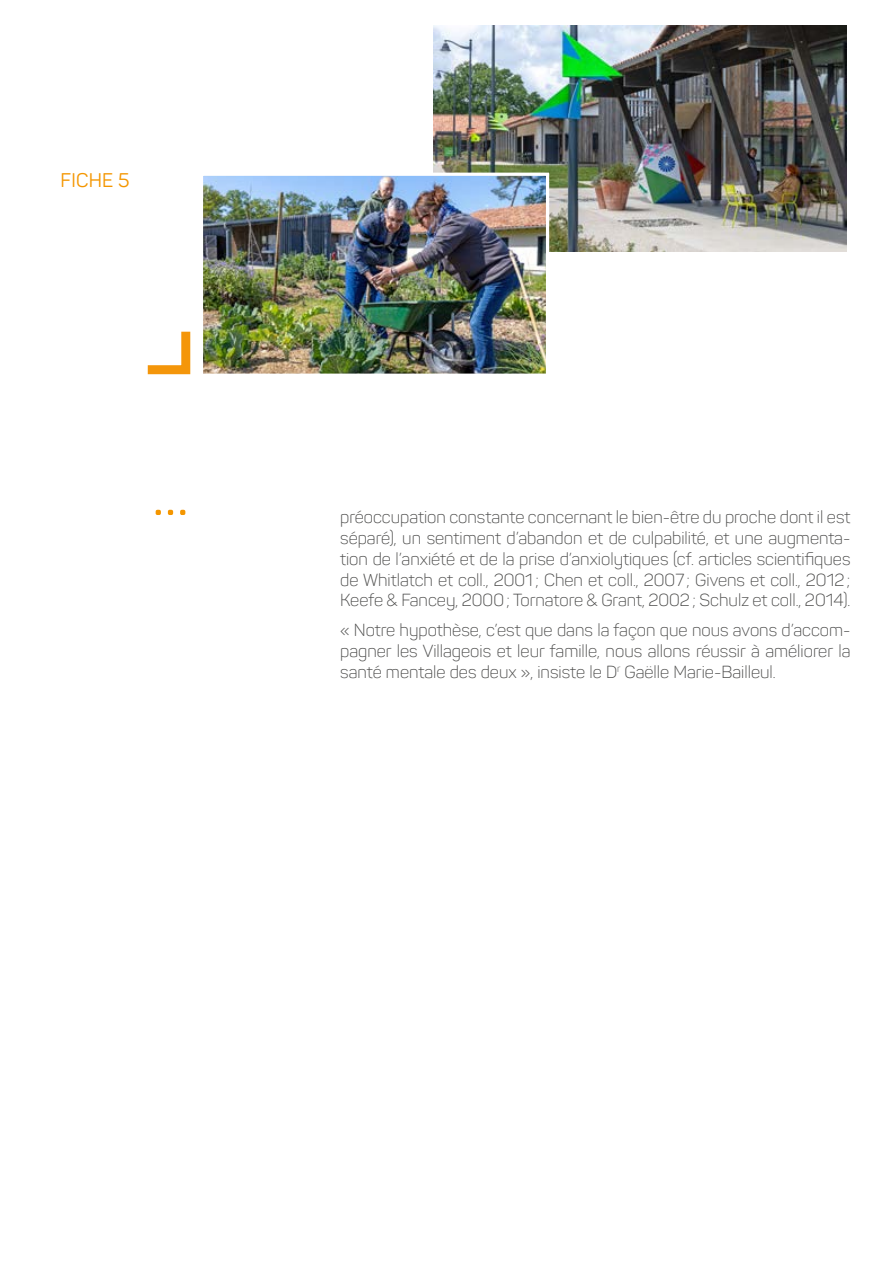
<style>
.page{position:relative;width:893px;height:1263px;background:#fff}
.page>*{position:absolute;margin:0;border:0;box-sizing:border-box;transform-origin:0 0}
.t1{font:200 120px "Panton";color:#f49600}
.t2{font:19.5px "Panton";letter-spacing:.01em;color:#f49600}
.t3{font:300 17.25px/20.9px "Panton";color:#4a4a49;text-align:justify}
</style>
<div class="page">
<svg style="left:147px;top:331px;width:44px;height:44px"></svg>
<img style="left:434px;top:26px;width:413px;height:225px">
<img style="left:204px;top:177px;width:341px;height:196px">
<div style="left:200px;top:173px;width:349px;height:204px;border:3px solid #fff"></div>
<p class="t2" style="left:60px;top:168px;width:71px">FICHE 5</p>
<h1 class="t1" style="left:149px;top:400px;width:44px">...</h1>
<p class="t3" style="left:340px;top:506px;width:512px">préoccupation constante concernant le bien-être du proche dont il est séparé), un sentiment d’abandon et de culpabilité, et une augmenta&shy;tion de l’anxiété et de la prise d’anxiolytiques (cf. articles scientifiques de Whitlatch et coll., 2001 ; Chen et coll., 2007; Givens et coll., 2012; Keefe &amp; Fancey, 2000; Tornatore &amp; Grant, 2002; Schulz et coll., 2014).</p>
<p class="t3" style="left:340px;top:619px;width:512px">« Notre hypothèse, c’est que dans la façon que nous avons d’accom&shy;pagner les Villageois et leur famille, nous allons réussir à améliorer la santé mentale des deux », insiste le D<sup>r</sup> Gaëlle Marie-Bailleul.</p>
</div>
